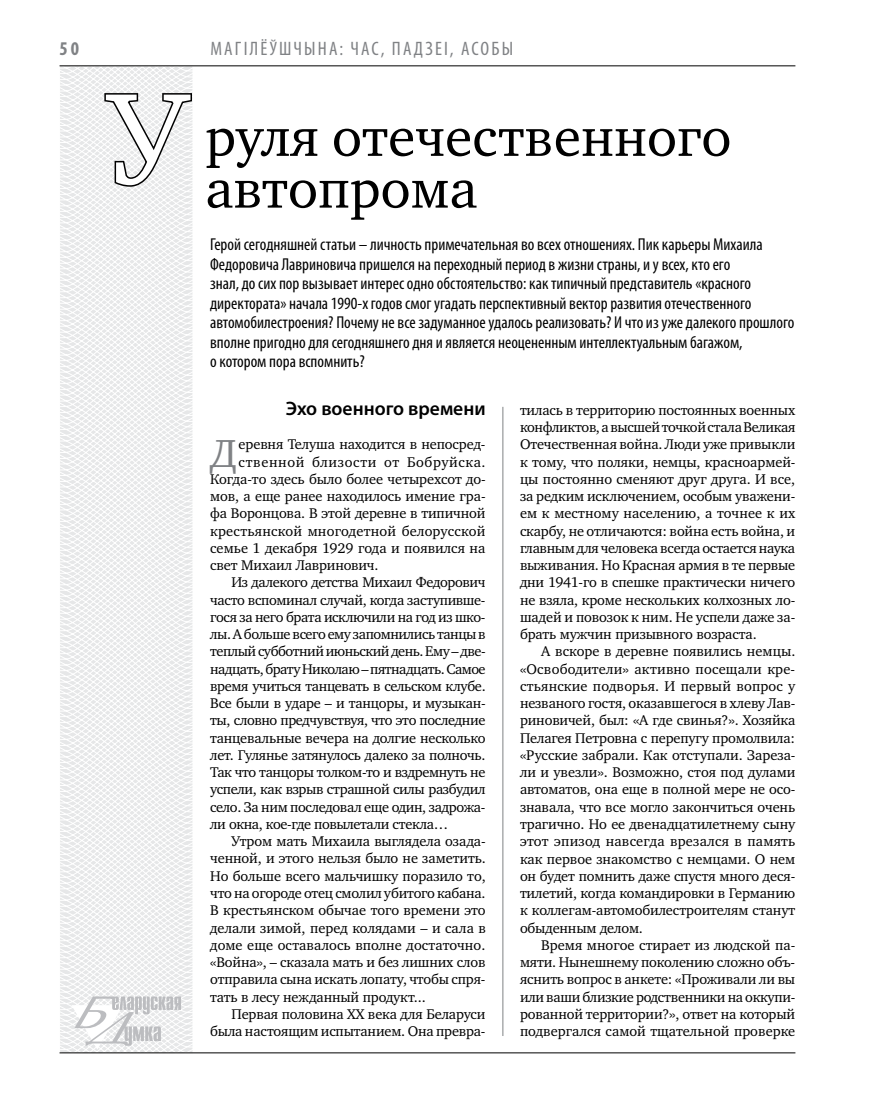
<style>
.page{position:relative;width:872px;height:1106px;background:#fff}
.page>*{position:absolute;margin:0;border:0;box-sizing:border-box;transform-origin:0 0}
.t1{font:132.6px "Charter C";color:#fff}
.t2{font:55.5px/51.8px "Charter C";color:#000}
.t3{font:40.05px "Charter C";color:#808285}
.t4{font:condensed 19.5px "Myriad Pro";letter-spacing:.11em;color:#808285}
.t5{font:600 19.5px "Myriad Pro";color:#000}
.t6{font:700 condensed 19.5px "Myriad Pro";color:#808285}
.t7{font:condensed 17.25px/19.5px "Myriad Pro";color:#000}
.t8{font:14.4px/17.2px "Charter C";letter-spacing:-.01em;color:#000;text-align:justify}
.t9{font:14.4px "Charter C";letter-spacing:-.035em;color:#000}
.t10{font:14.4px "Charter C";letter-spacing:-.03em;color:#000}
.t11{font:14.4px "Charter C";letter-spacing:.015em;color:#000}
.t12{font:14.4px "Charter C";letter-spacing:.04em;color:#000}
</style>
<div class="page">
<svg style="left:59px;top:65px;width:192px;height:989px"></svg>
<hr style="left:60px;top:1052px;width:735px;height:1px;background:#000">
<svg style="left:71px;top:996px;width:110px;height:53px"></svg>
<hr style="left:60px;top:65px;width:735px;height:1px;background:#000">
<hr style="left:502px;top:407px;width:1px;height:629px;background:#808285">
<svg style="left:103px;top:92px;width:90px;height:96px"></svg>
<h3 class="t6" style="left:60px;top:37px;width:21px">50</h3>
<h1 class="t1" style="left:108px;top:65px;width:82px">У</h1>
<h3 class="t4" style="left:210px;top:37px;width:302px">МАГІЛЁЎШЧЫНА: час, падзеі , асобы</h3>
<h2 class="t2" style="left:205px;top:112px;width:527px">руля отечественного автопрома</h2>
<p class="t7" style="left:210px;top:235px;width:586px">Герой сегодняшней статьи – личность примечательная во всех отношениях. Пик карьеры Михаила Федоровича Лавриновича пришелся на переходный период в жизни страны, и у всех, кто его<br>знал, до сих пор вызывает интерес одно обстоятельство: как типичный представитель «красного директората» начала 1990-х годов смог угадать перспективный вектор развития отечественного автомобилестроения? Почему не все задуманное удалось реализовать? И что из уже далекого прошлого вполне пригодно для сегодняшнего дня и является неоцененным интеллектуальным багажом,<br>о котором пора вспомнить?</p>
<h3 class="t5" style="left:286px;top:396px;width:201px">Эхо военного времени</h3>
<h3 class="t3" style="left:210px;top:431px;width:28px">Д</h3>
<p class="t8" style="left:239px;top:436px;width:248px">еревня Телуша находится в непосред-</p>
<p class="t12" style="left:239px;top:453px;width:248px">ственной близости от Бобруйска.</p>
<p class="t8" style="left:210px;top:470px;width:277px">Когда-то здесь было более четырехсот до-</p>
<p class="t8" style="left:210px;top:487px;width:277px">мов, а еще ранее находилось имение гра-</p>
<p class="t8" style="left:210px;top:505px;width:277px">фа Воронцова. В этой деревне в типичной</p>
<p class="t11" style="left:210px;top:522px;width:277px">крестьянской многодетной белорусской</p>
<p class="t8" style="left:210px;top:539px;width:277px">семье 1 декабря 1929 года и появился на</p>
<p class="t8" style="left:210px;top:556px;width:170px">свет Михаил Лавринович.</p>
<p class="t8" style="left:231px;top:574px;width:255px">Из далекого детства Михаил Федорович</p>
<p class="t8" style="left:210px;top:591px;width:277px">часто вспоминал случай, когда заступивше-</p>
<p class="t8" style="left:210px;top:608px;width:277px">гося за него брата исключили на год из шко-</p>
<p class="t10" style="left:210px;top:626px;width:277px">лы. А больше всего ему запомнились танцы в</p>
<p class="t9" style="left:210px;top:643px;width:277px">теплый субботний июньский день. Ему – две-</p>
<p class="t9" style="left:210px;top:660px;width:277px">надцать, брату Николаю – пятнадцать. Самое</p>
<p class="t8" style="left:210px;top:677px;width:277px">время учиться танцевать в сельском клубе.</p>
<p class="t8" style="left:210px;top:694px;width:277px">Все были в ударе – и танцоры, и музыкан-</p>
<p class="t8" style="left:210px;top:712px;width:277px">ты, словно предчувствуя, что это последние</p>
<p class="t8" style="left:210px;top:729px;width:277px">танцевальные вечера на долгие несколько</p>
<p class="t8" style="left:210px;top:746px;width:277px">лет. Гулянье затянулось далеко за полночь.</p>
<p class="t8" style="left:210px;top:763px;width:277px">Так что танцоры толком-то и вздремнуть не</p>
<p class="t8" style="left:210px;top:781px;width:277px">успели, как взрыв страшной силы разбудил</p>
<p class="t8" style="left:210px;top:798px;width:277px">село. За ним последовал еще один, задрожа-</p>
<p class="t8" style="left:210px;top:815px;width:239px">ли окна, кое-где повылетали стекла…</p>
<p class="t8" style="left:231px;top:832px;width:256px">Утром мать Михаила выглядела озада-</p>
<p class="t8" style="left:210px;top:850px;width:277px">ченной, и этого нельзя было не заметить.</p>
<p class="t8" style="left:210px;top:867px;width:277px">Но больше всего мальчишку поразило то,</p>
<p class="t8" style="left:210px;top:884px;width:277px">что на огороде отец смолил убитого кабана.</p>
<p class="t8" style="left:210px;top:901px;width:277px">В крестьянском обычае того времени это</p>
<p class="t8" style="left:210px;top:919px;width:277px">делали зимой, перед колядами – и сала в</p>
<p class="t8" style="left:210px;top:936px;width:277px">доме еще оставалось вполне достаточно.</p>
<p class="t8" style="left:210px;top:953px;width:277px">«Война», – сказала мать и без лишних слов</p>
<p class="t8" style="left:210px;top:970px;width:277px">отправила сына искать лопату, чтобы спря-</p>
<p class="t8" style="left:210px;top:988px;width:217px">тать в лесу нежданный продукт...</p>
<p class="t8" style="left:231px;top:1005px;width:255px">Первая половина ХХ века для Беларуси</p>
<p class="t8" style="left:210px;top:1022px;width:277px">была настоящим испытанием. Она превра-</p>
<p class="t8" style="left:520px;top:401px;width:277px">тилась в территорию постоянных военных конфликтов, а высшей точкой стала Великая Отечественная война. Люди уже привыкли к тому, что поляки, немцы, красноармей&shy;цы постоянно сменяют друг друга. И все, за редким исключением, особым уважени&shy;ем к местному населению, а точнее к их скарбу, не отличаются: война есть война, и главным для человека всегда остается наука выживания. Но Красная армия в те первые дни 1941-го в спешке практически ничего не взяла, кроме нескольких колхозных ло&shy;шадей и повозок к ним. Не успели даже за&shy;брать мужчин призывного возраста.</p>
<p class="t8" style="left:520px;top:643px;width:277px;text-indent:21px">А вскоре в деревне появились немцы. «Освободители» активно посещали кре&shy;стьянские подворья. И первый вопрос у незваного гостя, оказавшегося в хлеву Лав&shy;риновичей, был: «А где свинья?». Хозяйка Пелагея Петровна с перепугу промолвила: «Русские забрали. Как отступали. Зареза&shy;ли и увезли». Возможно, стоя под дулами автоматов, она еще в полной мере не осо&shy;знавала, что все могло закончиться очень трагично. Но ее двенадцатилетнему сыну этот эпизод навсегда врезался в память как первое знакомство с немцами. О нем он будет помнить даже спустя много деся&shy;тилетий, когда командировки в Германию к коллегам-автомобилестроителям станут обыденным делом.</p>
<p class="t8" style="left:520px;top:936px;width:277px;text-indent:21px">Время многое стирает из людской па&shy;мяти. Нынешнему поколению сложно объ&shy;яснить вопрос в анкете: «Проживали ли вы или ваши близкие родственники на оккупи&shy;рованной территории?», ответ на который подвергался самой тщательной проверке</p>
</div>
